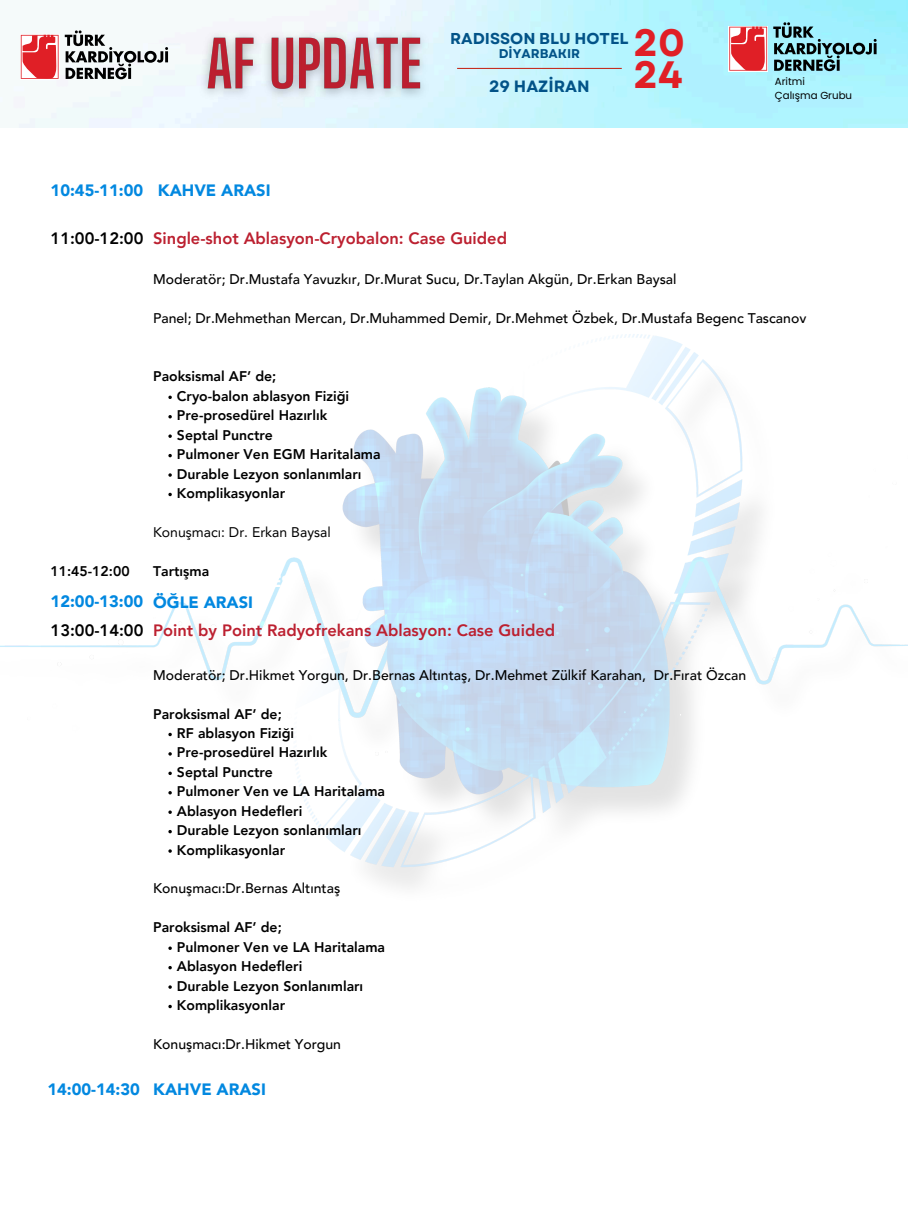
<style>
.page{position:relative;width:908px;height:1210px;background:#fff}
.page>*{position:absolute;margin:0;border:0;box-sizing:border-box;transform-origin:0 0}
.t1{font:700 38.12px/32.9px "Garet";color:#e01f26}
.t2{font:800 16.45px "Avenir LT Pro";color:#bc2030}
.t3{font:900 16.45px "Avenir LT Pro";color:#0288e0}
.t4{font:800 16.45px "Avenir LT Pro";color:#000}
.t5{font:700 16.34px "Garet";color:#025388}
.t6{font:700 15.75px "Garet";color:#025388}
.t7{font:800 14px/19.4px "Avenir LT Pro";color:#000}
.t8{font:500 14px "Avenir LT Pro";color:#000}
.t9{font:14px "Avenir LT Pro";color:#000}
.t10{font:700 12.7px "Garet";color:#025388}
.t11{font:10.25px/14.3px "Poppins";color:#000}
</style>
<div class="page">
<img style="left:0;top:334px;width:907px;height:636px">
<svg style="left:168px;top:395px;width:4px;height:4px"></svg>
<svg style="left:168px;top:415px;width:4px;height:3px"></svg>
<svg style="left:168px;top:434px;width:4px;height:4px"></svg>
<svg style="left:168px;top:454px;width:4px;height:3px"></svg>
<svg style="left:168px;top:473px;width:4px;height:4px"></svg>
<svg style="left:168px;top:493px;width:4px;height:3px"></svg>
<svg style="left:168px;top:733px;width:4px;height:3px"></svg>
<svg style="left:168px;top:752px;width:4px;height:3px"></svg>
<svg style="left:168px;top:771px;width:4px;height:4px"></svg>
<svg style="left:168px;top:791px;width:4px;height:3px"></svg>
<svg style="left:168px;top:810px;width:4px;height:4px"></svg>
<svg style="left:168px;top:830px;width:4px;height:3px"></svg>
<svg style="left:168px;top:849px;width:4px;height:3px"></svg>
<svg style="left:168px;top:946px;width:4px;height:4px"></svg>
<svg style="left:168px;top:966px;width:4px;height:3px"></svg>
<svg style="left:168px;top:1004px;width:4px;height:4px"></svg>
<img style="left:18px;top:0;width:889px;height:128px">
<svg style="left:20px;top:34px;width:39px;height:46px"></svg>
<svg style="left:21px;top:35px;width:38px;height:44px;background:#e7565b"></svg>
<svg style="left:65px;top:30px;width:103px;height:49px"></svg>
<svg style="left:728px;top:26px;width:39px;height:45px"></svg>
<svg style="left:729px;top:27px;width:37px;height:44px"></svg>
<svg style="left:773px;top:22px;width:103px;height:49px;background:#76aeb7"></svg>
<img style="left:192px;top:25px;width:243px;height:82px">
<hr style="left:457px;top:68px;width:164px;height:1px;background:#c52617">
<p class="t3" style="left:51px;top:183px;width:221px">10:45-11:00 KAHVE ARASI</p>
<h1 class="t1" style="left:633px;top:26px;width:53px">20<br>24</h1>
<p class="t6" style="left:450px;top:27px;width:180px">RADISSON BLU HOTEL</p>
<p class="t10" style="left:498px;top:45px;width:83px">DİYARBAKIR</p>
<p class="t5" style="left:489px;top:75px;width:102px">29 HAZİRAN</p>
<p class="t11" style="left:774px;top:74px;width:79px">Aritmi<br>Çalışma Grubu</p>
<p class="t4" style="left:51px;top:232px;width:94px">11:00-12:00</p>
<p class="t2" style="left:153px;top:232px;width:355px">Single-shot Ablasyon-Cryobalon: Case Guided</p>
<p class="t8" style="left:153px;top:274px;width:524px">Moderatör; Dr.Mustafa Yavuzkır, Dr.Murat Sucu, Dr.Taylan Akgün, Dr.Erkan Baysal</p>
<p class="t8" style="left:153px;top:312px;width:654px">Panel; Dr.Mehmethan Mercan, Dr.Muhammed Demir, Dr.Mehmet Özbek, Dr.Mustafa Begenc Tascanov</p>
<p class="t7" style="left:51px;top:562px;width:80px">11:45-12:00</p>
<p class="t7" style="left:177px;top:368px;width:205px;text-indent:-24px">Paoksismal AF’ de;<br>Cryo-balon ablasyon Fiziği<br>Pre-prosedürel Hazırlık<br>Septal Punctre<br>Pulmoner Ven EGM Haritalama<br>Durable Lezyon sonlanımları<br>Komplikasyonlar</p>
<p class="t9" style="left:153px;top:526px;width:179px">Konuşmacı: Dr. Erkan Baysal</p>
<p class="t7" style="left:153px;top:562px;width:57px">Tartışma</p>
<p class="t3" style="left:51px;top:594px;width:204px">12:00-13:00 ÖĞLE ARASI</p>
<p class="t4" style="left:51px;top:624px;width:94px">13:00-14:00</p>
<p class="t2" style="left:153px;top:624px;width:403px">Point by Point Radyofrekans Ablasyon: Case Guided</p>
<p class="t8" style="left:153px;top:669px;width:594px">Moderatör; Dr.Hikmet Yorgun, Dr.Bernas Altıntaş, Dr.Mehmet Zülkif Karahan, Dr.Fırat Özcan</p>
<p class="t7" style="left:177px;top:705px;width:209px;text-indent:-24px">Paroksismal AF’ de;<br>RF ablasyon Fiziği<br>Pre-prosedürel Hazırlık<br>Septal Punctre<br>Pulmoner Ven ve LA Haritalama<br>Ablasyon Hedefleri<br>Durable Lezyon sonlanımları<br>Komplikasyonlar</p>
<p class="t8" style="left:153px;top:883px;width:188px">Konuşmacı:Dr.Bernas Altıntaş</p>
<p class="t7" style="left:177px;top:919px;width:209px;text-indent:-24px">Paroksismal AF’ de;<br>Pulmoner Ven ve LA Haritalama<br>Ablasyon Hedefleri<br>Durable Lezyon Sonlanımları<br>Komplikasyonlar</p>
<p class="t8" style="left:153px;top:1038px;width:189px">Konuşmacı:Dr.Hikmet Yorgun</p>
<p class="t3" style="left:47px;top:1082px;width:220px">14:00-14:30 KAHVE ARASI</p>
</div>
